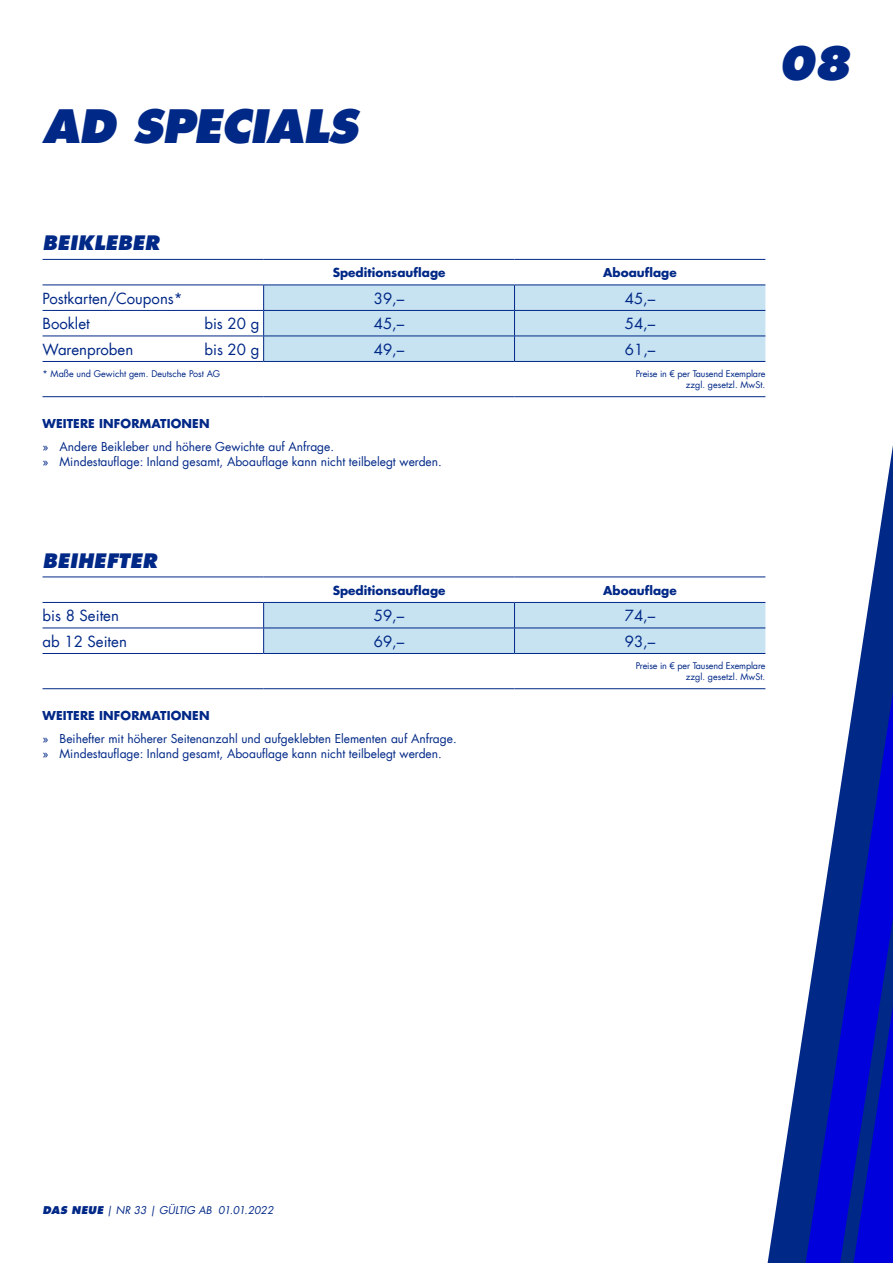
<style>
.page{position:relative;width:893px;height:1263px;background:#fff}
.page>*{position:absolute;margin:0;border:0;box-sizing:border-box;transform-origin:0 0}
.t1{font:italic 800 45px "Futura Com";letter-spacing:-.02em;color:#002887}
.t2{font:italic 800 19.5px "Futura Com";letter-spacing:.01em;color:#002887}
.t3{font:15px "Futura Com";color:#002887}
.t4{font:12px/15px "Futura Com";color:#002887}
.t5{font:700 12px "Futura Com";color:#002887}
.t6{font:italic 10.5px "Futura Com";color:#002887}
.t7{font:9px/10.8px "Futura Com";letter-spacing:-.005em;color:#002887;text-align:right}
.s1{font-weight:800}
</style>
<div class="page">
<svg style="left:768px;top:445px;width:125px;height:818px"></svg>
<svg style="left:806px;top:692px;width:87px;height:571px"></svg>
<hr style="left:43px;top:259px;width:221px;height:1px;background:#002887">
<hr style="left:264px;top:259px;width:250px;height:1px;background:#002887">
<hr style="left:514px;top:259px;width:251px;height:1px;background:#002887">
<hr style="left:43px;top:285px;width:221px;height:1px;background:#002887">
<hr style="left:43px;top:310px;width:221px;height:1px;background:#002887">
<hr style="left:43px;top:336px;width:221px;height:1px;background:#002887">
<hr style="left:43px;top:361px;width:221px;height:1px;background:#002887">
<hr style="left:264px;top:361px;width:250px;height:1px;background:#002887">
<hr style="left:514px;top:361px;width:251px;height:1px;background:#002887">
<svg style="left:263px;top:285px;width:502px;height:76px;background:#bfdbed"></svg>
<hr style="left:43px;top:396px;width:221px;height:1px;background:#002887">
<hr style="left:264px;top:396px;width:250px;height:1px;background:#002887">
<hr style="left:514px;top:396px;width:251px;height:1px;background:#002887">
<hr style="left:43px;top:577px;width:221px;height:1px;background:#002887">
<hr style="left:264px;top:577px;width:250px;height:1px;background:#002887">
<hr style="left:514px;top:577px;width:251px;height:1px;background:#002887">
<hr style="left:43px;top:602px;width:221px;height:1px;background:#002887">
<hr style="left:43px;top:628px;width:221px;height:1px;background:#002887">
<hr style="left:43px;top:653px;width:221px;height:1px;background:#002887">
<hr style="left:264px;top:653px;width:250px;height:1px;background:#002887">
<hr style="left:514px;top:653px;width:251px;height:1px;background:#002887">
<div style="left:263px;top:602px;width:502px;height:51px;background:#c7e2f1"></div>
<hr style="left:43px;top:688px;width:221px;height:1px;background:#002887">
<hr style="left:264px;top:688px;width:250px;height:1px;background:#002887">
<hr style="left:514px;top:688px;width:251px;height:1px;background:#002887">
<h1 class="t1" style="left:43px;top:96px;width:317px">AD SPECIALS</h1>
<h1 class="t1" style="left:778px;top:32px;width:74px">08</h1>
<h2 class="t2" style="left:43px;top:229px;width:118px">BEIKLEBER</h2>
<p class="t5" style="left:333px;top:263px;width:114px">Speditions-auflage</p>
<p class="t5" style="left:603px;top:263px;width:75px">Aboauflage</p>
<p class="t3" style="left:43px;top:288px;width:142px">Postkarten/Coupons*</p>
<p class="t3" style="left:374px;top:288px;width:32px">39,–</p>
<p class="t3" style="left:625px;top:288px;width:32px">45,–</p>
<p class="t3" style="left:43px;top:314px;width:49px">Booklet</p>
<p class="t3" style="left:204px;top:314px;width:56px">bis 20 g</p>
<p class="t3" style="left:374px;top:314px;width:32px">45,–</p>
<p class="t3" style="left:625px;top:314px;width:32px">54,–</p>
<p class="t3" style="left:43px;top:339px;width:92px">Warenproben</p>
<p class="t3" style="left:204px;top:339px;width:56px">bis 20 g</p>
<p class="t3" style="left:374px;top:339px;width:32px">49,–</p>
<p class="t3" style="left:625px;top:339px;width:32px">61,–</p>
<p class="t7" style="left:43px;top:369px;width:179px">* Maße und Gewicht gem. Deutsche Post AG</p>
<p class="t7" style="left:636px;top:369px;width:131px">Preise in € per Tausend Exemplare zzgl. gesetzl. MwSt.</p>
<p class="t5" style="left:43px;top:414px;width:169px">WEITERE INFORMATIONEN</p>
<p class="t4" style="left:43px;top:439px;width:401px">» Andere Beikleber und höhere Gewichte auf Anfrage.<br>» Mindestauflage: Inland gesamt, Aboauflage kann nicht teilbelegt werden.</p>
<h2 class="t2" style="left:43px;top:547px;width:116px">BEIHEFTER</h2>
<p class="t5" style="left:333px;top:581px;width:114px">Speditions-auflage</p>
<p class="t5" style="left:603px;top:581px;width:75px">Aboauflage</p>
<p class="t3" style="left:43px;top:606px;width:78px">bis 8 Seiten</p>
<p class="t3" style="left:374px;top:606px;width:32px">59,–</p>
<p class="t3" style="left:625px;top:606px;width:32px">74,–</p>
<p class="t3" style="left:43px;top:631px;width:86px">ab 12 Seiten</p>
<p class="t3" style="left:374px;top:631px;width:32px">69,–</p>
<p class="t3" style="left:625px;top:631px;width:32px">93,–</p>
<p class="t7" style="left:636px;top:661px;width:131px">Preise in € per Tausend Exemplare zzgl. gesetzl. MwSt.</p>
<p class="t5" style="left:43px;top:706px;width:169px">WEITERE INFORMATIONEN</p>
<p class="t4" style="left:43px;top:731px;width:416px">» Beihefter mit höherer Seitenanzahl und aufgeklebten Elementen auf Anfrage. » Mindestauflage: Inland gesamt, Aboauflage kann nicht teilbelegt werden.</p>
<p class="t6" style="left:43px;top:1203px;width:232px"><span class="s1">DAS NEUE</span> | NR 33 | GÜLTIG AB 01.01.2022</p>
</div>
